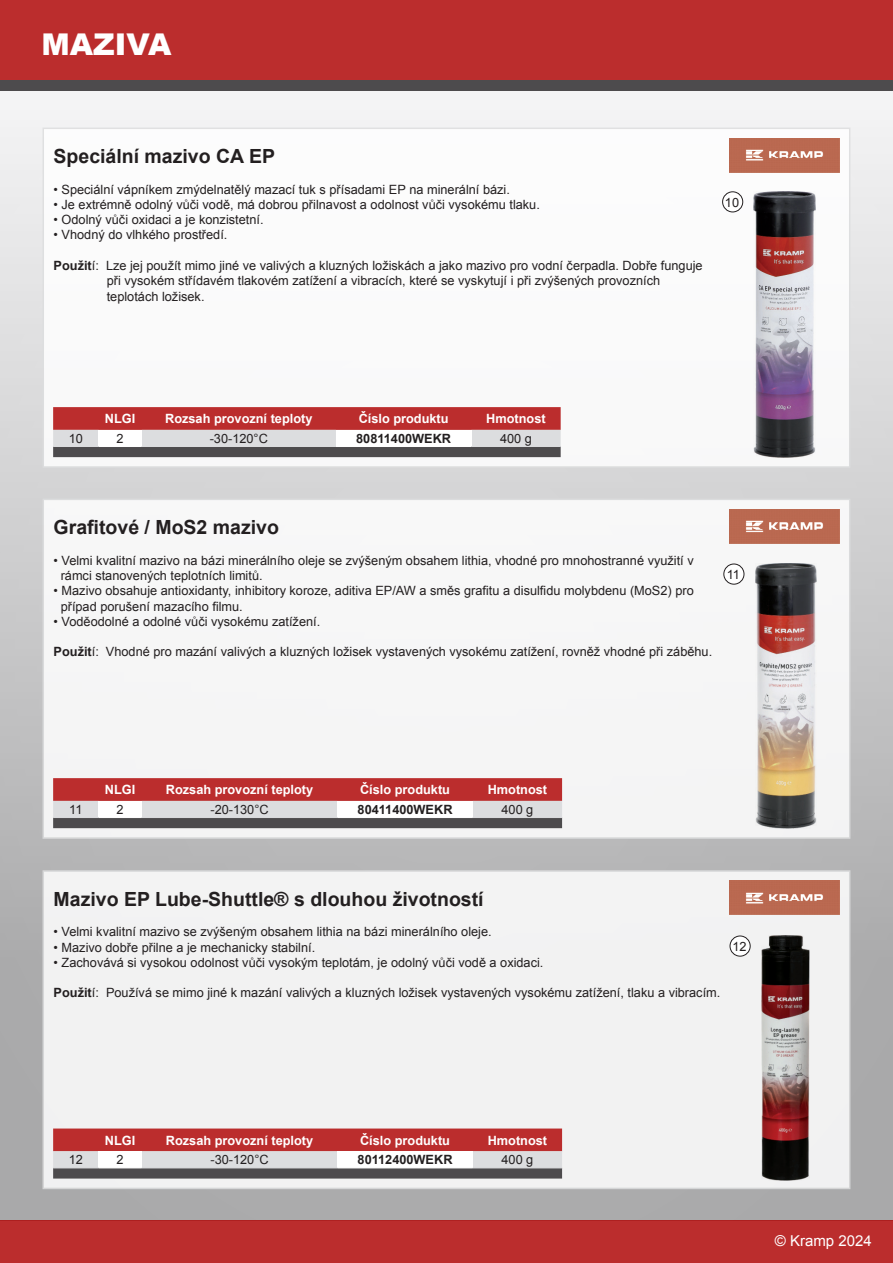
<style>
.page{position:relative;width:893px;height:1263px;background:#fff}
.page>*{position:absolute;margin:0;border:0;box-sizing:border-box;transform-origin:0 0}
.t1{font:900 30px "Arial";color:#fff}
.t2{font:700 19.5px "Arial";color:#231f20}
.t3{font:15px "Arial";color:#fff}
.t4{font:12.75px/15.3px "Arial";color:#231f20}
.t5{font:700 12.75px "Arial";color:#fff}
.t6{font:700 12.75px "Arial";color:#231f20}
.s1{font-weight:700}
</style>
<div class="page">
<div style="left:0;top:1220px;width:893px;height:43px;background:#bb2d2d"></div>
<div style="left:0;top:0;width:893px;height:80px;background:#bb2d2d"></div>
<div style="left:0;top:80px;width:893px;height:10px;background:#4d4b4d"></div>
<div style="left:0;top:90px;width:893px;height:1130px;background:linear-gradient(to bottom,#f1f1f2,#9e9e9f)"></div>
<div style="left:43px;top:128px;width:807px;height:340px;background:#fff;border:2px solid #dddedf"></div>
<div style="left:43px;top:499px;width:807px;height:340px;background:#f6f6f6;border:2px solid #dddedf"></div>
<div style="left:43px;top:870px;width:807px;height:319px;background:#f2f2f2;border:2px solid #dddedf"></div>
<img style="left:729px;top:138px;width:111px;height:34px">
<img style="left:729px;top:509px;width:111px;height:34px">
<img style="left:729px;top:881px;width:111px;height:34px">
<img style="left:754px;top:191px;width:61px;height:266px">
<div style="left:722px;top:191px;width:21px;height:21px;border:1px solid #231f20;border-radius:50%"></div>
<div style="left:724px;top:564px;width:20px;height:20px;background:#fff;border-radius:50%"></div>
<div style="left:723px;top:563px;width:21px;height:22px;border:1px solid #231f20;border-radius:50%"></div>
<div style="left:730px;top:936px;width:20px;height:20px;background:#fff;border-radius:50%"></div>
<div style="left:730px;top:935px;width:21px;height:21px;border:1px solid #231f20;border-radius:50%"></div>
<img style="left:761px;top:935px;width:49px;height:245px">
<img style="left:755px;top:563px;width:61px;height:265px">
<svg style="left:53px;top:407px;width:508px;height:50px;background:#b37172"></svg>
<hr style="left:53px;top:446px;width:46px;height:1px;background:#dcdddf">
<hr style="left:142px;top:446px;width:194px;height:1px;background:#dcdddf">
<hr style="left:471px;top:446px;width:90px;height:1px;background:#dcdddf">
<hr style="left:99px;top:446px;width:43px;height:1px;background:#fff">
<hr style="left:336px;top:446px;width:135px;height:1px;background:#fff">
<svg style="left:53px;top:778px;width:509px;height:50px;background:#b37172"></svg>
<hr style="left:53px;top:817px;width:46px;height:1px;background:#dcdddf">
<hr style="left:142px;top:817px;width:195px;height:1px;background:#dcdddf">
<hr style="left:473px;top:817px;width:89px;height:1px;background:#dcdddf">
<hr style="left:99px;top:817px;width:43px;height:1px;background:#fff">
<hr style="left:337px;top:817px;width:136px;height:1px;background:#fff">
<svg style="left:53px;top:1128px;width:509px;height:50px;background:#b57374"></svg>
<hr style="left:53px;top:1167px;width:46px;height:1px;background:#dcdddf">
<hr style="left:142px;top:1167px;width:195px;height:1px;background:#dcdddf">
<hr style="left:473px;top:1167px;width:89px;height:1px;background:#dcdddf">
<hr style="left:99px;top:1167px;width:43px;height:1px;background:#fff">
<hr style="left:337px;top:1167px;width:136px;height:1px;background:#fff">
<h1 class="t1" style="left:42px;top:22px;width:131px">MAZIVA</h1>
<h2 class="t2" style="left:54px;top:143px;width:223px">Speciální mazivo CA EP</h2>
<p class="t4" style="left:54px;top:182px;width:458px">• Speciální vápníkem zmýdelnatělý mazací tuk s přísadami EP na minerální bázi.</p>
<p class="t4" style="left:54px;top:197px;width:488px">• Je extrémně odolný vůči vodě, má dobrou přilnavost a odolnost vůči vysokému tlaku.</p>
<p class="t4" style="left:54px;top:212px;width:211px">• Odolný vůči oxidaci a je konzistetní.</p>
<p class="t4" style="left:54px;top:227px;width:175px">• Vhodný do vlhkého prostředí.</p>
<p class="t4" style="left:107px;top:258px;width:597px;text-indent:-53px"><span class="s1">Použit</span>í: Lze jej použít mimo jiné ve valivých a kluzných ložiskách a jako mazivo pro vodní čerpadla. Dobře funguje při vysokém střídavém tlakovém zatížení a vibracích, které se vyskytují i při zvýšených provozních teplotách ložisek.</p>
<p class="t4" style="left:725px;top:195px;width:16px">10</p>
<p class="t5" style="left:105px;top:410px;width:32px">NLGI</p>
<p class="t5" style="left:165px;top:410px;width:149px">Rozsah provozní teploty</p>
<p class="t5" style="left:359px;top:410px;width:91px">Číslo produktu</p>
<p class="t5" style="left:486px;top:410px;width:61px">Hmotnost</p>
<p class="t4" style="left:69px;top:431px;width:16px">10</p>
<p class="t4" style="left:117px;top:431px;width:9px">2</p>
<p class="t4" style="left:210px;top:431px;width:60px">-30-120°C</p>
<p class="t6" style="left:356px;top:430px;width:96px">80811400WEKR</p>
<p class="t4" style="left:500px;top:431px;width:33px">400 g</p>
<h2 class="t2" style="left:54px;top:514px;width:227px">Grafitové / MoS2 mazivo</h2>
<p class="t4" style="left:61px;top:553px;width:634px;text-indent:-7px">• Velmi kvalitní mazivo na bázi minerálního oleje se zvýšeným obsahem lithia, vhodné pro mnohostranné využití v rámci stanovených teplotních limitů.</p>
<p class="t4" style="left:61px;top:583px;width:635px;text-indent:-7px">• Mazivo obsahuje antioxidanty, inhibitory koroze, aditiva EP/AW a směs grafitu a disulfidu molybdenu (MoS2) pro případ porušení mazacího filmu.</p>
<p class="t4" style="left:54px;top:614px;width:268px">• Voděodolné a odolné vůči vysokému zatížení.</p>
<p class="t4" style="left:54px;top:644px;width:660px"><span class="s1">Použit</span>í: Vhodné pro mazání valivých a kluzných ložisek vystavených vysokému zatížení, rovněž vhodné při záběhu.</p>
<p class="t4" style="left:727px;top:567px;width:15px">11</p>
<p class="t5" style="left:105px;top:781px;width:32px">NLGI</p>
<p class="t5" style="left:166px;top:781px;width:149px">Rozsah provozní teploty</p>
<p class="t5" style="left:360px;top:781px;width:91px">Číslo produktu</p>
<p class="t5" style="left:488px;top:781px;width:61px">Hmotnost</p>
<p class="t4" style="left:69px;top:802px;width:15px">11</p>
<p class="t4" style="left:117px;top:802px;width:9px">2</p>
<p class="t4" style="left:210px;top:802px;width:60px">-20-130°C</p>
<p class="t6" style="left:358px;top:801px;width:96px">80411400WEKR</p>
<p class="t4" style="left:501px;top:802px;width:33px">400 g</p>
<h2 class="t2" style="left:54px;top:886px;width:432px">Mazivo EP Lube-Shuttle® s dlouhou životností</h2>
<p class="t4" style="left:54px;top:924px;width:440px">• Velmi kvalitní mazivo se zvýšeným obsahem lithia na bázi minerálního oleje.</p>
<p class="t4" style="left:54px;top:939px;width:263px">• Mazivo dobře přilne a je mechanicky stabilní.</p>
<p class="t4" style="left:54px;top:955px;width:491px">• Zachovává si vysokou odolnost vůči vysokým teplotám, je odolný vůči vodě a oxidaci.</p>
<p class="t4" style="left:54px;top:985px;width:668px"><span class="s1">Použit</span>í: Používá se mimo jiné k mazání valivých a kluzných ložisek vystavených vysokému zatížení, tlaku a vibracím.</p>
<p class="t4" style="left:732px;top:939px;width:16px">12</p>
<p class="t5" style="left:105px;top:1132px;width:32px">NLGI</p>
<p class="t5" style="left:166px;top:1132px;width:149px">Rozsah provozní teploty</p>
<p class="t5" style="left:360px;top:1132px;width:91px">Číslo produktu</p>
<p class="t5" style="left:488px;top:1132px;width:61px">Hmotnost</p>
<p class="t4" style="left:69px;top:1152px;width:16px">12</p>
<p class="t4" style="left:117px;top:1152px;width:9px">2</p>
<p class="t4" style="left:210px;top:1152px;width:60px">-30-120°C</p>
<p class="t6" style="left:358px;top:1151px;width:96px">80112400WEKR</p>
<p class="t4" style="left:501px;top:1152px;width:33px">400 g</p>
<p class="t3" style="left:775px;top:1230px;width:98px">© Kramp 2024</p>
</div>
